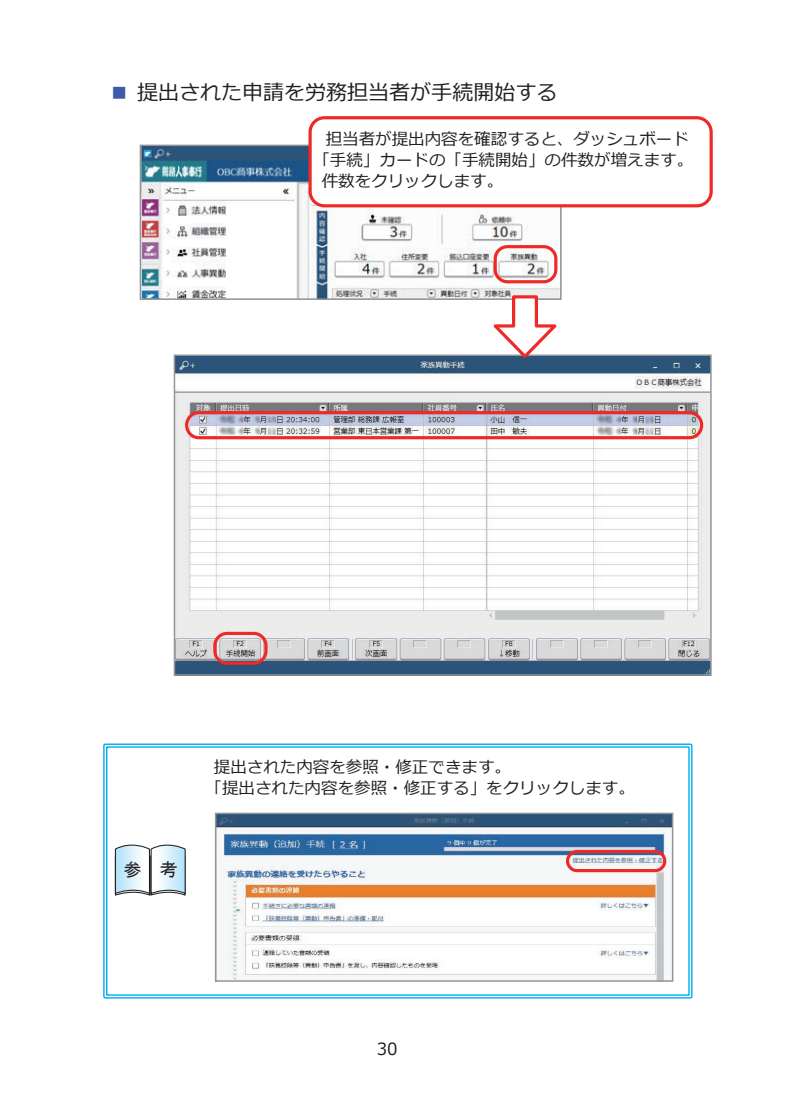
<style>
.page{position:relative;width:800px;height:1119px;background:#fff}
.page>*{position:absolute;margin:0;border:0;box-sizing:border-box;transform-origin:0 0}
.見出し３{font:21px "Meiryo";color:#231f20}
.t1{font:18px "MS Gothic";color:#231f20}
.t2{font:16.8px "Meiryo";color:#231f20}
.注釈スタイル{font:16.5px "Meiryo";color:#231f20}
.注意スタイル{font:16.5px "Meiryo";color:#231f20}
.s1{color:#3f5aa8}
</style>
<div class="page">
<img style="left:143px;top:148px;width:415px;height:149px">
<div style="left:140px;top:145px;width:421px;height:155px;border:2px solid #939598"></div>
<div style="left:493px;top:245px;width:64px;height:38px;border:3px solid #ee2928;border-radius:12px"></div>
<img style="left:177px;top:357px;width:531px;height:315px">
<div style="left:174px;top:354px;width:537px;height:321px;border:2px solid #939598"></div>
<div style="left:185px;top:411px;width:518px;height:28px;border:3px solid #ee2928;border-radius:12px"></div>
<div style="left:213px;top:631px;width:54px;height:33px;border:3px solid #ee2928;border-radius:12px"></div>
<div style="left:310px;top:118px;width:401px;height:88px;background:#fff;border-radius:14px"></div>
<div style="left:308px;top:116px;width:404px;height:91px;border:3px solid #ee2928;border-radius:14px"></div>
<svg style="left:490px;top:293px;width:72px;height:68px"></svg>
<div style="left:103px;top:743px;width:589px;height:255px;border:1px solid #00aeef"></div>
<div style="left:106px;top:746px;width:583px;height:249px;border:1px solid #00aeef"></div>
<svg style="left:114px;top:844px;width:72px;height:52px"></svg>
<img style="left:218px;top:815px;width:452px;height:163px">
<div style="left:215px;top:812px;width:458px;height:169px;border:2px solid #939598"></div>
<div style="left:566px;top:849px;width:100px;height:23px;border:3px solid #ee2928;border-radius:10px"></div>
<p class="見出し３" style="left:109px;top:77px;width:450px"><span class="s1">■</span> 提出された申請を労務担当者が手続開始する</p>
<p class="注釈スタイル" style="left:325px;top:127px;width:364px">担当者が提出内容を確認すると、ダッシュボード</p>
<p class="注釈スタイル" style="left:313px;top:148px;width:381px">「手続」カードの「手続開始」の件数が増えます。</p>
<p class="注釈スタイル" style="left:321px;top:170px;width:183px">件数をクリックします。</p>
<p class="t1" style="left:124px;top:860px;width:55px">参　考</p>
<p class="注意スタイル" style="left:214px;top:755px;width:299px">提出された内容を参照・修正できます。</p>
<p class="注意スタイル" style="left:205px;top:776px;width:431px">「提出された内容を参照・修正する」をクリックします。</p>
<p class="t2" style="left:376px;top:1037px;width:22px">30</p>
</div>
